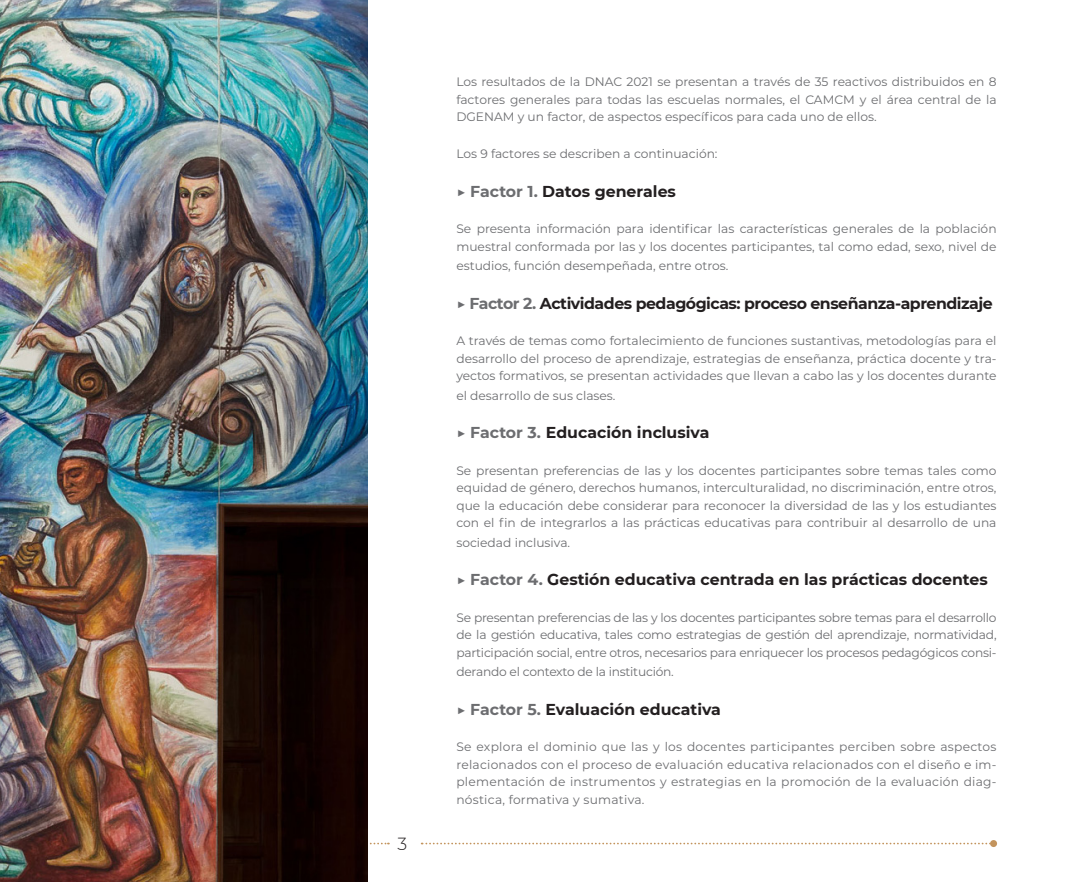
<style>
.page{position:relative;width:1071px;height:882px;background:#fff}
.page>*{position:absolute;margin:0;border:0;box-sizing:border-box;transform-origin:0 0}
.t1{font:300 17.5px "Montserrat";color:#231f20}
.t2{font:700 15.75px "Montserrat";color:#231f20}
.t3{font:700 15.75px "Montserrat";letter-spacing:-.03em;color:#231f20}
.t4{font:12.25px/17.5px "Montserrat";color:#6c6d70;text-align:justify}
.t5{font:12.25px "Montserrat";letter-spacing:-.02em;color:#6c6d70}
.s1{font-weight:400;color:#6c6d70}
.s2{color:#6c6d70}
</style>
<div class="page">
<svg style="left:422px;top:843px;width:568px;height:1px"></svg>
<div style="left:990px;top:840px;width:7px;height:7px;background:#c3945d;border-radius:50%"></div>
<svg style="left:369px;top:843px;width:20px;height:1px"></svg>
<img style="left:0;top:0;width:368px;height:882px">
<h1 class="t1" style="left:397px;top:832px;width:11px">3</h1>
<p class="t4" style="left:456px;top:73px;width:542px">Los resultados de la DNAC 2021 se presentan a través de 35 reactivos distribuidos en 8 factores generales para todas las escuelas normales, el CAMCM y el área central de la DGENAM y un factor, de aspectos específicos para cada uno de ellos.</p>
<p class="t4" style="left:456px;top:144px;width:263px">Los 9 factores se describen a continuación:</p>
<p class="t2" style="left:456px;top:180px;width:221px"><span class="s1">▶</span> <span class="s2">Factor 1.</span> Datos generales</p>
<p class="t4" style="left:456px;top:220px;width:542px">Se presenta información para identificar las características generales de la población muestral conformada por las y los docentes participantes, tal como edad, sexo, nivel de</p>
<p class="t4" style="left:456px;top:256px;width:274px">estudios, función desempeñada, entre otros.</p>
<p class="t3" style="left:456px;top:292px;width:538px"><span class="s2">▶ Factor 2.</span> Actividades pedagógicas: proceso enseñanza-aprendizaje</p>
<p class="t4" style="left:456px;top:332px;width:542px">A través de temas como fortalecimiento de funciones sustantivas, metodologías para el desarrollo del proceso de aprendizaje, estrategias de enseñanza, práctica docente y tra&shy;yectos formativos, se presentan actividades que llevan a cabo las y los docentes durante</p>
<p class="t4" style="left:456px;top:386px;width:161px">el desarrollo de sus clases.</p>
<p class="t2" style="left:456px;top:421px;width:255px"><span class="s2">▶ Factor 3.</span> Educación inclusiva</p>
<p class="t4" style="left:456px;top:461px;width:542px">Se presentan preferencias de las y los docentes participantes sobre temas tales como equidad de género, derechos humanos, interculturalidad, no discriminación, entre otros, que la educación debe considerar para reconocer la diversidad de las y los estudiantes con el fin de integrarlos a las prácticas educativas para contribuir al desarrollo de una</p>
<p class="t4" style="left:456px;top:533px;width:115px">sociedad inclusiva.</p>
<p class="t2" style="left:456px;top:568px;width:533px"><span class="s2">▶ Factor 4.</span> Gestión educativa centrada en las prácticas docentes</p>
<p class="t4" style="left:456px;top:608px;width:542px">Se presentan preferencias de las y los docentes participantes sobre temas para el desarrollo de la gestión educativa, tales como estrategias de gestión del aprendizaje, normatividad, participación social, entre otros, necesarios para enriquecer los procesos pedagógicos consi-</p>
<p class="t5" style="left:456px;top:663px;width:219px">derando el contexto de la institución.</p>
<p class="t2" style="left:456px;top:698px;width:266px"><span class="s2">▶ Factor 5.</span> Evaluación educativa</p>
<p class="t4" style="left:456px;top:738px;width:542px">Se explora el dominio que las y los docentes participantes perciben sobre aspectos relacionados con el proceso de evaluación educativa relacionados con el diseño e im&shy;plementación de instrumentos y estrategias en la promoción de la evaluación diag&shy;nóstica, formativa y sumativa.</p>
</div>
